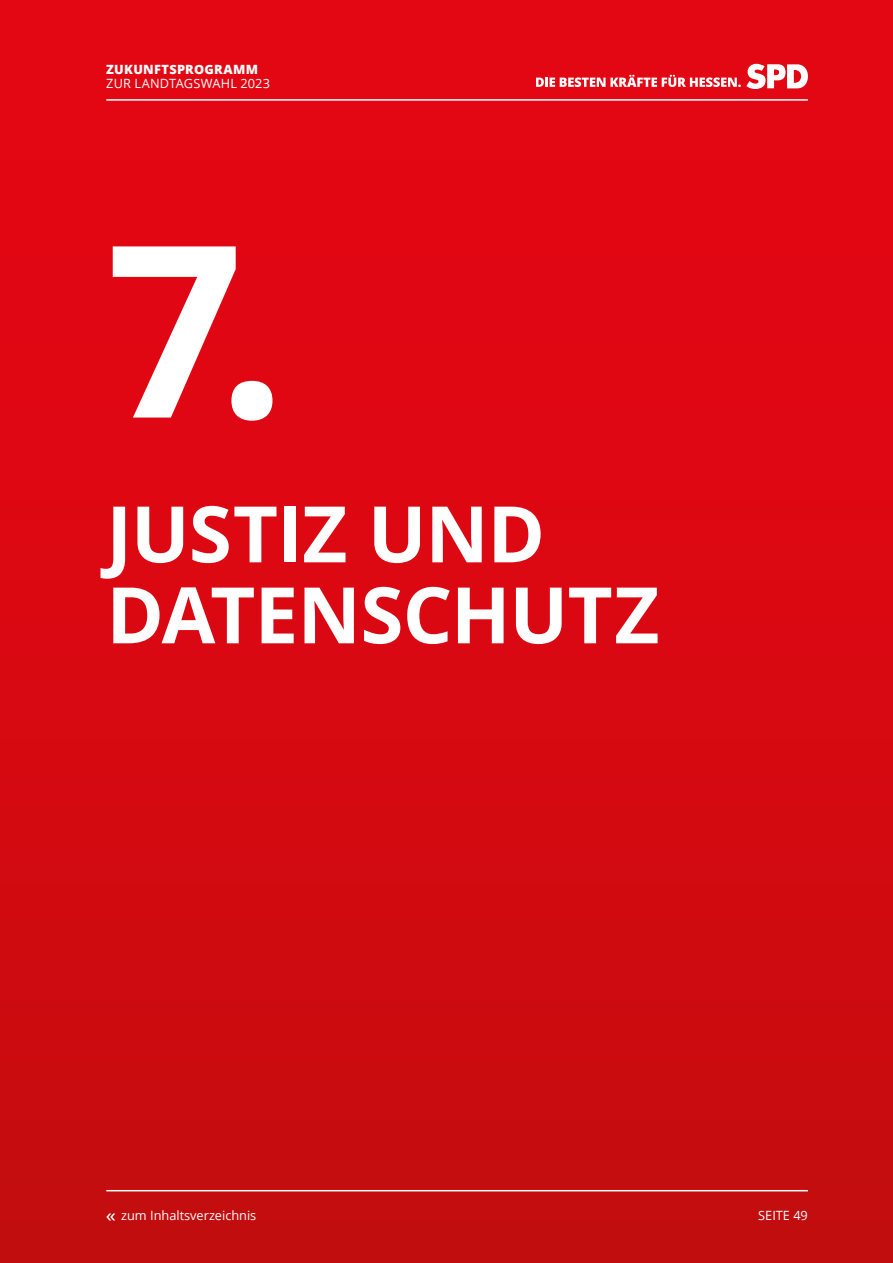
<style>
.page{position:relative;width:893px;height:1263px;background:#fff}
.page>*{position:absolute;margin:0;border:0;box-sizing:border-box;transform-origin:0 0}
.t1{font:700 240px "Open Sans";color:#fff}
.t2{font:700 78px/81px "Open Sans";letter-spacing:-.01em;color:#fff}
.t3{font:12.75px "Open Sans";color:#fff}
.t4{font:800 12.75px "Open Sans";letter-spacing:.02em;color:#fff}
</style>
<div class="page">
<div style="left:0;top:0;width:893px;height:1263px;background:linear-gradient(to bottom,#e90514,#c60d0f)"></div>
<svg style="left:536px;top:64px;width:272px;height:25px"></svg>
<hr style="left:106px;top:99px;width:702px;height:2px;background:#fff">
<hr style="left:106px;top:1190px;width:702px;height:1px;background:#fff">
<svg style="left:106px;top:1213px;width:9px;height:7px"></svg>
<p class="t4" style="left:106px;top:59px;width:153px">ZUKUNFTSPROGRAMM</p>
<p class="t3" style="left:106px;top:74px;width:165px">ZUR LANDTAGSWAHL 2023</p>
<h1 class="t1" style="left:106px;top:161px;width:181px">7.</h1>
<h2 class="t2" style="left:106px;top:492px;width:555px">JUSTIZ UND<br>DATENSCHUTZ</h2>
<p class="t3" style="left:121px;top:1207px;width:137px">zum Inhaltsverzeichnis</p>
<p class="t3" style="left:758px;top:1207px;width:51px">SEITE 49</p>
</div>
